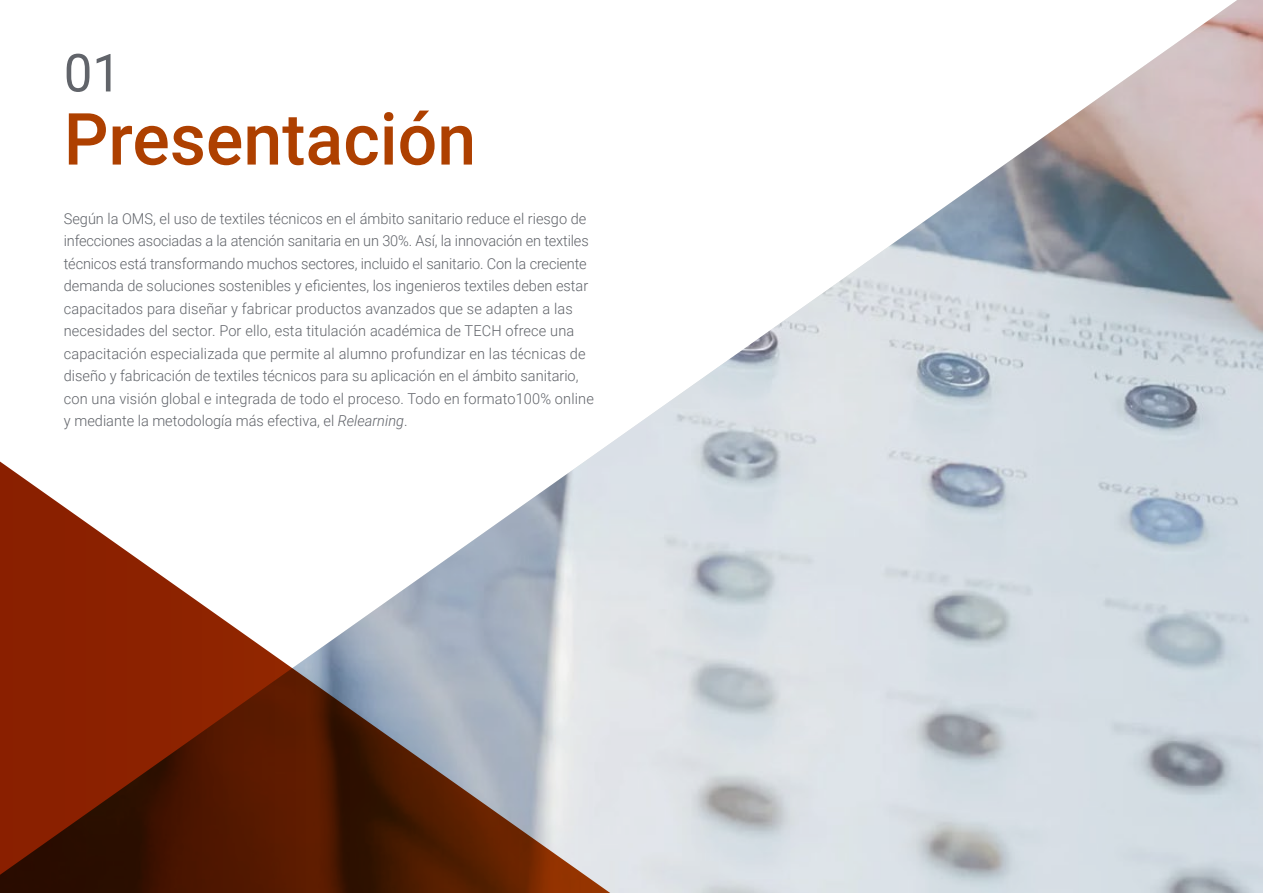
<style>
.page{position:relative;width:1263px;height:893px;background:#fff}
.page>*{position:absolute;margin:0;border:0;box-sizing:border-box;transform-origin:0 0}
.t1{font:500 72px "Roboto";color:#ae4000}
.t2{font:52.5px "Roboto";color:#61646a}
.t3{font:300 15px/22.5px "Roboto";color:#61646a}
.s1{font-style:italic}
</style>
<div class="page">
<img style="left:607px;top:0;width:656px;height:893px">
<svg style="left:0;top:446px;width:640px;height:447px"></svg>
<h2 class="t2" style="left:64px;top:36px;width:59px">01</h2>
<h1 class="t1" style="left:64px;top:89px;width:414px">Presentación</h1>
<p class="t3" style="left:64px;top:207px;width:532px">Según la OMS, el uso de textiles técnicos en el ámbito sanitario reduce el riesgo de infecciones asociadas a la atención sanitaria en un 30%. Así, la innovación en textiles técnicos está transformando muchos sectores, incluido el sanitario. Con la creciente demanda de soluciones sostenibles y eficientes, los ingenieros textiles deben estar capacitados para diseñar y fabricar productos avanzados que se adapten a las necesidades del sector. Por ello, esta titulación académica de TECH ofrece una capacitación especializada que permite al alumno profundizar en las técnicas de diseño y fabricación de textiles técnicos para su aplicación en el ámbito sanitario, con una visión global e integrada de todo el proceso. Todo en formato100% online y mediante la metodología más efectiva, el <span class="s1">Relearning</span>.</p>
</div>
